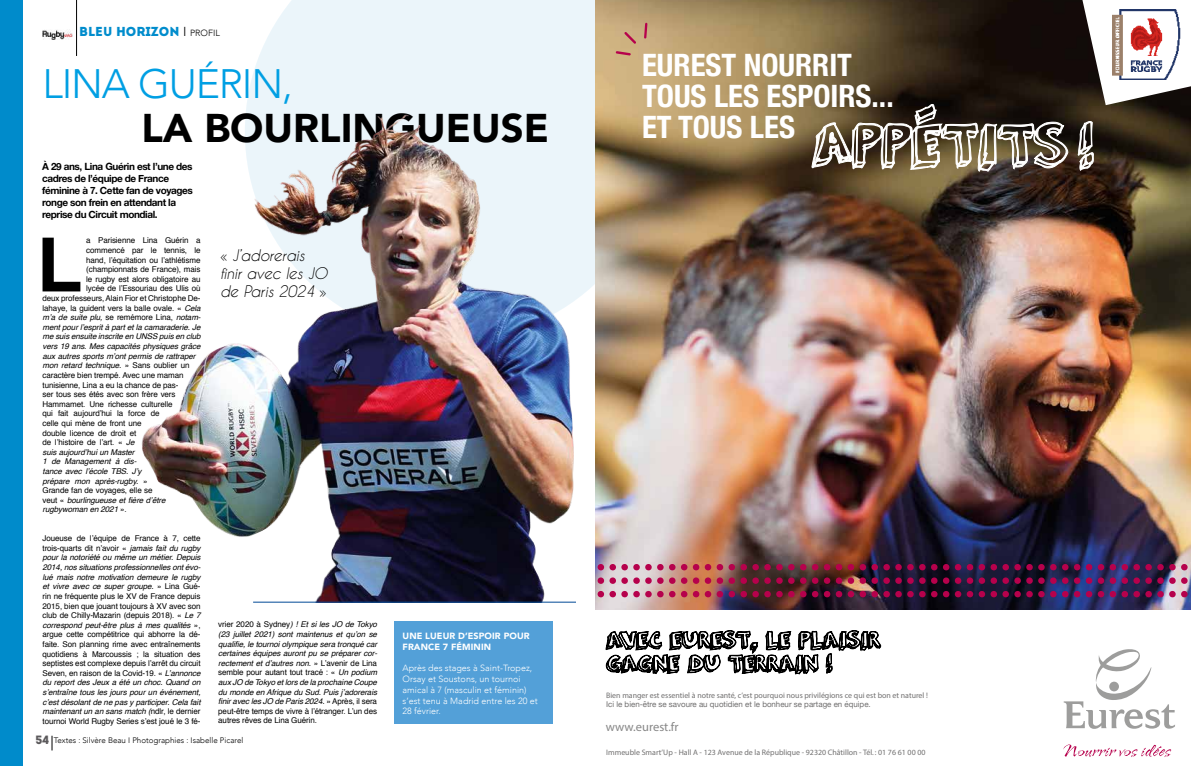
<style>
.page{position:relative;width:1191px;height:766px;background:#fff}
.page>*{position:absolute;margin:0;border:0;box-sizing:border-box;transform-origin:0 0}
.t1{font:700 74.7px "Helvetica";color:#000}
.t2{font:300 41px "Avenir";letter-spacing:-.03em;color:#009fe3}
.t3{font:900 40px "Avenir";color:#000}
.t4{font:700 condensed 30.8px/30.8px "Helvetica Neue";color:#fff}
.t5{font:italic 15px/18px "Caviar Dreams";letter-spacing:-.01em;color:#000}
.t6{font:13px "Intro";color:#008ccc}
.t7{font:12.5px "Myriad Pro";color:#878787}
.t8{font:10px/12px "Alte Haas Grotesk Bold";letter-spacing:-.04em;color:#000}
.t9{font:300 9px/10.8px "Avenir";color:#fff}
.t10{font:900 9px/10.8px "Avenir";letter-spacing:.01em;color:#fff}
.t11{font:8px/9.6px "Helvetica";letter-spacing:-.01em;color:#000;text-align:justify}
.t12{font:italic 8px/9.6px "Helvetica";letter-spacing:-.01em;color:#000;text-align:justify}
.t13{font:300 8px "Avenir";color:#000}
.t14{font:7.9px "Myriad Pro";color:#706f6f}
.t15{font:7.9px "Helvetica Neue";color:#706f6f}
.s1{font-family:"Avenir";font-weight:300;color:#000}
.s2{font-family:"Avenir";font-weight:300;font-size:9px;color:#000}
.s3{font-style:italic}
.s4{font-style:normal}
.s5{font-family:"Intro";font-weight:400;font-size:12px;color:#5b595b}
</style>
<div class="page">
<img style="left:42px;top:30px;width:30px;height:9px">
<hr style="left:76px;top:0;width:1px;height:56px;background:#000">
<svg style="left:52px;top:735px;width:1px;height:15px"></svg>
<div style="left:246px;top:0;width:349px;height:300px;background:#ebf5fa"></div>
<div style="left:0;top:0;width:23px;height:765px;background:#008bcb"></div>
<img style="left:595px;top:0;width:596px;height:610px">
<svg style="left:1063px;top:649px;width:112px;height:79px"></svg>
<svg style="left:1063px;top:744px;width:108px;height:12px"></svg>
<img style="left:595px;top:564px;width:596px;height:6px">
<img style="left:595px;top:577px;width:596px;height:6px">
<img style="left:595px;top:590px;width:596px;height:7px">
<svg style="left:616px;top:51px;width:15px;height:5px"></svg>
<svg style="left:624px;top:32px;width:12px;height:12px"></svg>
<svg style="left:644px;top:23px;width:3px;height:16px"></svg>
<svg style="left:606px;top:605px;width:275px;height:70px"></svg>
<svg style="left:811px;top:0;width:380px;height:172px"></svg>
<img style="left:141px;top:114px;width:434px;height:487px">
<hr style="left:253px;top:601px;width:323px;height:1px;background:#004996">
<div style="left:394px;top:621px;width:159px;height:102px;background:#53a0d8"></div>
<h3 class="t6" style="left:79px;top:24px;width:142px">BLEU HORIZON <span class="s1">I</span> <span class="s2">PROFIL</span></h3>
<h2 class="t2" style="left:43px;top:59px;width:252px">LINA GUÉRIN,</h2>
<h3 class="t3" style="left:141px;top:94px;width:409px">LA BOURLINGUEUSE</h3>
<p class="t8" style="left:42px;top:160px;width:152px">À 29 ans, Lina Guérin est l’une des cadres de l’équipe de France féminine à 7. Cette fan de voyages ronge son frein en attendant la reprise du Circuit mondial.</p>
<h1 class="t1" style="left:37px;top:205px;width:47px">L</h1>
<p class="t11" style="left:86px;top:236px;width:116px">a Parisienne Lina Guérin a</p>
<p class="t11" style="left:86px;top:245px;width:116px">commencé par le tennis, le</p>
<p class="t11" style="left:86px;top:255px;width:116px">hand, l’équitation ou l’athlétisme</p>
<p class="t11" style="left:86px;top:265px;width:116px">(championnats de France), mais</p>
<p class="t11" style="left:86px;top:274px;width:116px">le rugby est alors obligatoire au</p>
<p class="t11" style="left:86px;top:284px;width:116px">lycée de l’Essouriau des Ulis où</p>
<p class="t11" style="left:43px;top:293px;width:159px">deux professeurs, Alain Fior et Christophe De-</p>
<p class="t11" style="left:43px;top:303px;width:159px">lahaye, la guident vers la balle ovale. « <span class="s3">Cela</span></p>
<p class="t12" style="left:43px;top:313px;width:160px">m’a de suite plu, <span class="s4">se remémore Lina,</span> notam-</p>
<p class="t12" style="left:43px;top:322px;width:159px">ment pour l’esprit à part et la camaraderie. Je</p>
<p class="t12" style="left:43px;top:332px;width:159px">me suis ensuite inscrite en UNSS puis en club</p>
<p class="t12" style="left:43px;top:341px;width:159px">vers 19 ans. Mes capacités physiques grâce</p>
<p class="t12" style="left:43px;top:351px;width:154px">aux autres sports m’ont permis de rattraper</p>
<p class="t12" style="left:43px;top:361px;width:148px">mon retard technique. <span class="s4">» Sans oublier un</span></p>
<p class="t11" style="left:43px;top:370px;width:142px">caractère bien trempé. Avec une maman</p>
<p class="t11" style="left:43px;top:380px;width:137px">tunisienne, Lina a eu la chance de pas-</p>
<p class="t11" style="left:43px;top:389px;width:134px">ser tous ses étés avec son frère vers</p>
<p class="t11" style="left:43px;top:399px;width:131px">Hammamet. Une richesse culturelle</p>
<p class="t11" style="left:43px;top:409px;width:118px">qui fait aujourd’hui la force de</p>
<p class="t11" style="left:43px;top:418px;width:100px">celle qui mène de front une</p>
<p class="t11" style="left:43px;top:428px;width:95px">double licence de droit et</p>
<p class="t11" style="left:43px;top:437px;width:93px">de l’histoire de l’art. « <span class="s3">Je</span></p>
<p class="t12" style="left:43px;top:447px;width:93px">suis aujourd’hui un Master</p>
<p class="t12" style="left:43px;top:457px;width:96px">1 de Management à dis-</p>
<p class="t12" style="left:43px;top:466px;width:100px">tance avec l’école TBS. J’y</p>
<p class="t12" style="left:43px;top:476px;width:106px">prépare mon après-rugby. <span class="s4">»</span></p>
<p class="t11" style="left:43px;top:485px;width:111px">Grande fan de voyages, elle se</p>
<p class="t12" style="left:43px;top:495px;width:124px"><span class="s4">veut «</span> bourlingueuse et fière d’être</p>
<p class="t12" style="left:43px;top:505px;width:86px">rugbywoman en 2021 <span class="s4">».</span></p>
<p class="t11" style="left:43px;top:533px;width:160px">Joueuse de l’équipe de France à 7, cette trois-quarts dit n’avoir « <span class="s3">jamais fait du rugby pour la notoriété ou même un métier. Depuis 2014, nos situations professionnelles ont évo&shy;lué mais notre motivation demeure le rugby et vivre avec ce super groupe.</span> » Lina Gué&shy;rin ne fréquente plus le XV de France depuis 2015, bien que jouant toujours à XV avec son club de Chilly-Mazarin (depuis 2018). « <span class="s3">Le 7 correspond peut-être plus à mes qualités</span> », argue cette compétitrice qui abhorre la dé&shy;faite. Son planning rime avec entraînements quotidiens à Marcoussis ; la situation des septistes est complexe depuis l’arrêt du circuit Seven, en raison de la Covid-19. « <span class="s3">L’annonce du report des Jeux a été un choc. Quand on s’entraîne tous les jours pour un événement, c’est désolant de ne pas y participer. Cela fait maintenant un an sans match (</span>ndlr, le dernier tournoi World Rugby Series s’est joué le 3 fé-</p>
<h3 class="t5" style="left:220px;top:246px;width:109px"><span class="s4">«</span> J’adorerais finir avec les JO de Paris 2024 <span class="s4">»</span></h3>
<p class="t12" style="left:218px;top:619px;width:160px"><span class="s4">vrier 2020 à Sydney</span>) ! Et si les JO de Tokyo (23 juillet 2021) sont maintenus et qu’on se qualifie, le tournoi olympique sera tronqué car certaines équipes auront pu se préparer cor&shy;rectement et d’autres non. <span class="s4">» L’avenir de Lina semble pour autant tout tracé : «</span> Un podium aux JO de Tokyo et lors de la prochaine Coupe du monde en Afrique du Sud. Puis j’adorerais finir avec les JO de Paris 2024. <span class="s4">» Après, il sera peut-être temps de vivre à l’étranger. L’un des autres rêves de Lina Guérin.</span></p>
<p class="t13" style="left:35px;top:734px;width:209px"><span class="s5">54</span> Textes : Silvère Beau I Photographies : Isabelle Picarel</p>
<p class="t10" style="left:402px;top:630px;width:128px">UNE LUEUR D’ESPOIR POUR<br>FRANCE 7 FÉMININ</p>
<p class="t9" style="left:402px;top:662px;width:137px">Après des stages à Saint-Tropez,<br>Orsay et Soustons, un tournoi amical à 7 (masculin et féminin) s’est tenu à Madrid entre les 20 et<br>28 février.</p>
<h3 class="t4" style="left:642px;top:48px;width:253px">EUREST NOURRIT<br>TOUS LES ESPOIRS...<br>ET TOUS LES</h3>
<p class="t14" style="left:606px;top:690px;width:323px">Bien manger est essentiel à notre santé, c’est pourquoi nous privilégions ce qui est bon et naturel !</p>
<p class="t15" style="left:606px;top:698px;width:266px">Ici le bien-être se savoure au quotidien et le bonheur se partage en équipe.</p>
<h3 class="t7" style="left:606px;top:718px;width:74px">www.eurest.fr</h3>
<p class="t14" style="left:606px;top:747px;width:321px">Immeuble Smart’Up - Hall A - 123 Avenue de la République - 92320 Châtillon - Tél. : 01 76 61 00 00</p>
</div>
